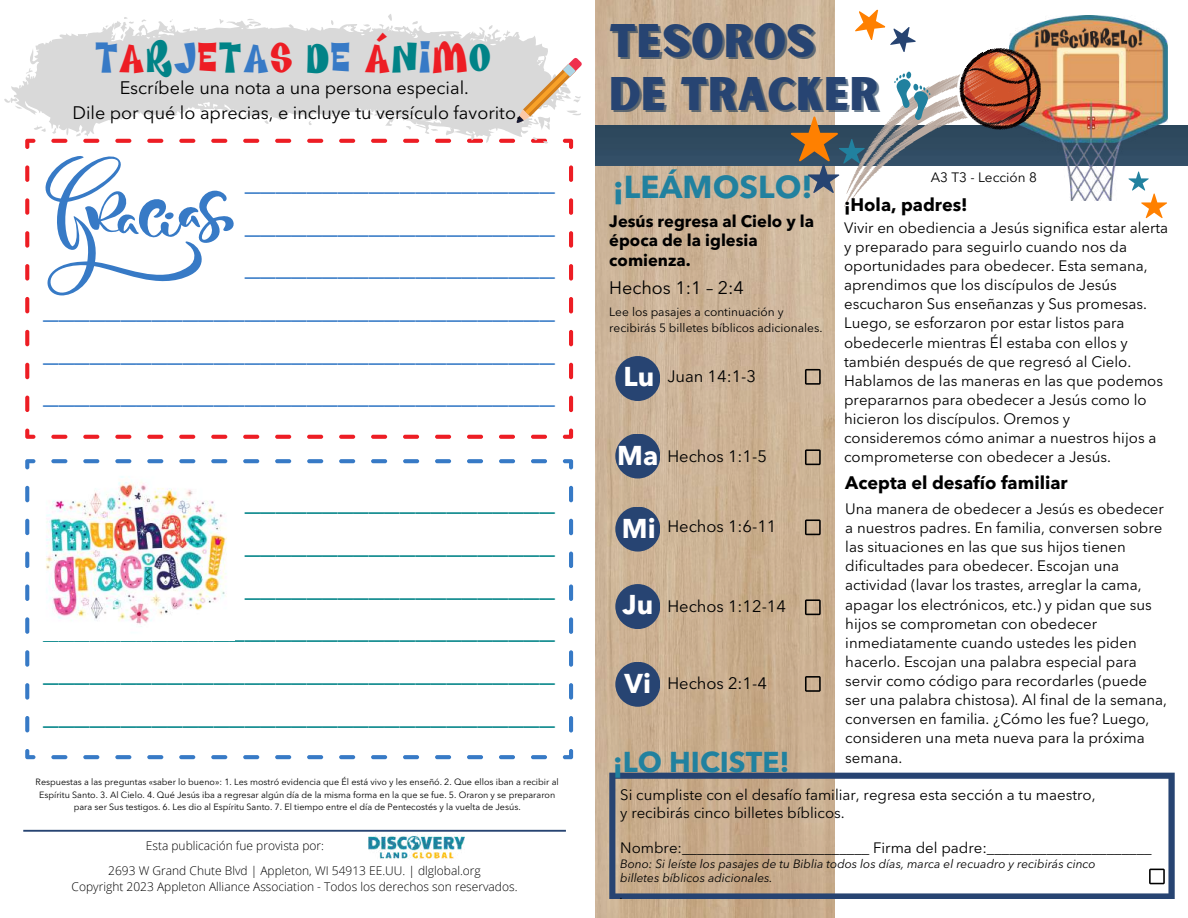
<style>
.page{position:relative;width:1188px;height:918px;background:#fff}
.page>*{position:absolute;margin:0;border:0;box-sizing:border-box;transform-origin:0 0}
.t1{font:45px/52.8px "Sunborn Sans One";color:#274472}
.t2{font:42px "Funkhouse";color:#377ac6}
.t3{font:700 31.5px "Avenir Next LT Pro";color:#21819f}
.t4{font:31.05px/42.6px "Avenir Next LT Pro";color:#377ac6;text-align:right}
.t5{font:31.05px/42.6px "Avenir Next LT Pro";color:#018387;text-align:right}
.t6{font:700 28.5px "Avenir Next LT Pro";color:#21819f}
.t7{font:700 27px "Avenir Next LT Pro";color:#fff}
.t8{font:18px/24.8px "Avenir Next LT Pro";color:#000;text-align:center}
.t9{font:700 18px "Avenir Next LT Pro";color:#000}
.t10{font:16.5px "Avenir Next LT Pro";color:#000}
.t11{font:700 16.5px/19.2px "Avenir Next LT Pro";color:#000}
.t12{font:15px/19.2px "Avenir Next LT Pro";color:#000}
.t13{font:13.5px "Avenir Next LT Pro";color:#000}
.t14{font:300 12px/24.8px "Open Sans";color:#000}
.t15{font:italic 12px/14px "Avenir Next LT Pro";color:#000}
.t16{font:12px/15.8px "Avenir Next LT Pro";color:#000}
.t17{font:9px/12.3px "Avenir Next LT Pro";color:#000;text-align:center}
.s1{color:#ed1d24}
.s2{color:#018387}
</style>
<div class="page">
<img style="left:596px;top:0;width:238px;height:918px">
<div style="left:596px;top:125px;width:592px;height:41px;background:#304b60"></div>
<div style="left:615px;top:356px;width:45px;height:45px;background:#274472;border-radius:50%"></div>
<div style="left:615px;top:434px;width:45px;height:45px;background:#274472;border-radius:50%"></div>
<div style="left:615px;top:507px;width:45px;height:45px;background:#274472;border-radius:50%"></div>
<div style="left:615px;top:584px;width:45px;height:45px;background:#274472;border-radius:50%"></div>
<div style="left:615px;top:662px;width:45px;height:45px;background:#274472;border-radius:50%"></div>
<svg style="left:609px;top:773px;width:566px;height:126px"></svg>
<img style="left:356px;top:829px;width:121px;height:30px">
<svg style="left:23px;top:830px;width:543px;height:2px"></svg>
<svg style="left:1149px;top:869px;width:16px;height:15px"></svg>
<svg style="left:805px;top:369px;width:16px;height:16px"></svg>
<svg style="left:805px;top:449px;width:16px;height:16px"></svg>
<svg style="left:805px;top:519px;width:16px;height:16px"></svg>
<svg style="left:805px;top:599px;width:16px;height:16px"></svg>
<svg style="left:805px;top:676px;width:16px;height:16px"></svg>
<svg style="left:1141px;top:201px;width:26px;height:17px"></svg>
<img style="left:1041px;top:15px;width:127px;height:186px">
<img style="left:1041px;top:28px;width:102px;height:20px">
<svg style="left:791px;top:6px;width:250px;height:201px"></svg>
<svg style="left:25px;top:144px;width:548px;height:295px"></svg>
<svg style="left:25px;top:459px;width:548px;height:300px"></svg>
<svg style="left:4px;top:14px;width:570px;height:130px;fill:#d9d9d9"></svg>
<svg style="left:515px;top:57px;width:67px;height:67px"></svg>
<svg style="left:41px;top:152px;width:194px;height:145px"></svg>
<img style="left:34px;top:465px;width:201px;height:175px">
<h2 class="t2" style="left:94px;top:26px;width:399px">T<span class="s1">A</span><span class="s2">R</span>J<span class="s1">E</span><span class="s2">T</span>A<span class="s1">S</span> <span class="s2">D</span>E <span class="s1">Á</span><span class="s2">N</span>I<span class="s1">M</span><span class="s2">O</span></h2>
<p class="t8" style="left:72px;top:77px;width:450px">Escríbele una nota a una persona especial.<br>Dile por qué lo aprecias, e incluye tu versículo favorito.</p>
<h3 class="t4" style="left:43px;top:161px;width:513px">____________________ ____________________ ____________________ _________________________________ _________________________________ _________________________________</h3>
<h3 class="t5" style="left:43px;top:481px;width:513px">____________________ ____________________ ____________________ _________________________________ _________________________________ _________________________________</h3>
<p class="t17" style="left:36px;top:777px;width:525px">Respuestas a las preguntas «saber lo bueno»: 1. Les mostró evidencia que Él está vivo y les enseñó. 2. Que ellos iban a recibir al<br>Espíritu Santo. 3. Al Cielo. 4. Qué Jesús iba a regresar algún día de la misma forma en la que se fue. 5. Oraron y se prepararon para ser Sus testigos. 6. Les dio al Espíritu Santo. 7. El tiempo entre el día de Pentecostés y la vuelta de Jesús.</p>
<p class="t14" style="left:108px;top:833px;width:374px;text-indent:38px">Esta publicación fue provista por:<br>2693 W Grand Chute Blvd | Appleton, WI 54913 EE.UU. | dlglobal.org</p>
<p class="t14" style="left:72px;top:874px;width:447px">Copyright 2023 Appleton Alliance Association - Todos los derechos son reservados.</p>
<h1 class="t1" style="left:609px;top:17px;width:272px">TESOROS<br>DE TRACKER</h1>
<h3 class="t3" style="left:613px;top:174px;width:202px">¡LEÁMOSLO!</h3>
<p class="t13" style="left:931px;top:172px;width:108px">A3 T3 - Lección 8</p>
<p class="t9" style="left:844px;top:197px;width:125px">¡Hola, padres!</p>
<p class="t11" style="left:609px;top:213px;width:206px">Jesús regresa al Cielo y la época de la iglesia comienza.</p>
<p class="t12" style="left:844px;top:219px;width:326px">Vivir en obediencia a Jesús significa estar alerta y preparado para seguirlo cuando nos da oportunidades para obedecer. Esta semana, aprendimos que los discípulos de Jesús escucharon Sus enseñanzas y Sus promesas.<br>Luego, se esforzaron por estar listos para obedecerle mientras Él estaba con ellos y también después de que regresó al Cielo.<br>Hablamos de las maneras en las que podemos prepararnos para obedecer a Jesús como lo hicieron los discípulos. Oremos y consideremos cómo animar a nuestros hijos a comprometerse con obedecer a Jesús.</p>
<p class="t8" style="left:609px;top:277px;width:136px">Hechos 1:1 – 2:4</p>
<p class="t16" style="left:609px;top:305px;width:215px">Lee los pasajes a continuación y recibirás 5 billetes bíblicos adicionales.</p>
<h3 class="t7" style="left:623px;top:365px;width:32px">Lu</h3>
<p class="t10" style="left:667px;top:369px;width:90px">Juan 14:1-3</p>
<h3 class="t7" style="left:617px;top:444px;width:43px">Ma</h3>
<p class="t10" style="left:667px;top:450px;width:101px">Hechos 1:1-5</p>
<h3 class="t7" style="left:622px;top:517px;width:35px">Mi</h3>
<p class="t10" style="left:667px;top:520px;width:111px">Hechos 1:6-11</p>
<h3 class="t7" style="left:622px;top:594px;width:32px">Ju</h3>
<p class="t10" style="left:667px;top:600px;width:120px">Hechos 1:12-14</p>
<h3 class="t7" style="left:625px;top:672px;width:28px">Vi</h3>
<p class="t10" style="left:667px;top:677px;width:101px">Hechos 2:1-4</p>
<h3 class="t6" style="left:613px;top:750px;width:179px">¡LO HICISTE!</h3>
<p class="t9" style="left:845px;top:476px;width:224px">Acepta el desafío familiar</p>
<p class="t12" style="left:845px;top:500px;width:323px">Una manera de obedecer a Jesús es obedecer a nuestros padres. En familia, conversen sobre las situaciones en las que sus hijos tienen dificultades para obedecer. Escojan una actividad (lavar los trastes, arreglar la cama, apagar los electrónicos, etc.) y pidan que sus hijos se comprometan con obedecer inmediatamente cuando ustedes les piden hacerlo. Escojan una palabra especial para servir como código para recordarles (puede ser una palabra chistosa). Al final de la semana, conversen en familia. ¿Cómo les fue? Luego, consideren una meta nueva para la próxima semana.</p>
<p class="t12" style="left:620px;top:787px;width:477px;line-height:18px">Si cumpliste con el desafío familiar, regresa esta sección a tu maestro, y recibirás cinco billetes bíblicos.</p>
<p class="t12" style="left:620px;top:839px;width:533px">Nombre:_________________________ Firma del padre:______________________</p>
<p class="t15" style="left:620px;top:857px;width:477px">Bono: Si leíste los pasajes de tu Biblia todos los días, marca el recuadro y recibirás cinco billetes bíblicos adicionales.</p>
<p class="t15" style="left:620px;top:888px;width:5px">.</p>
</div>
